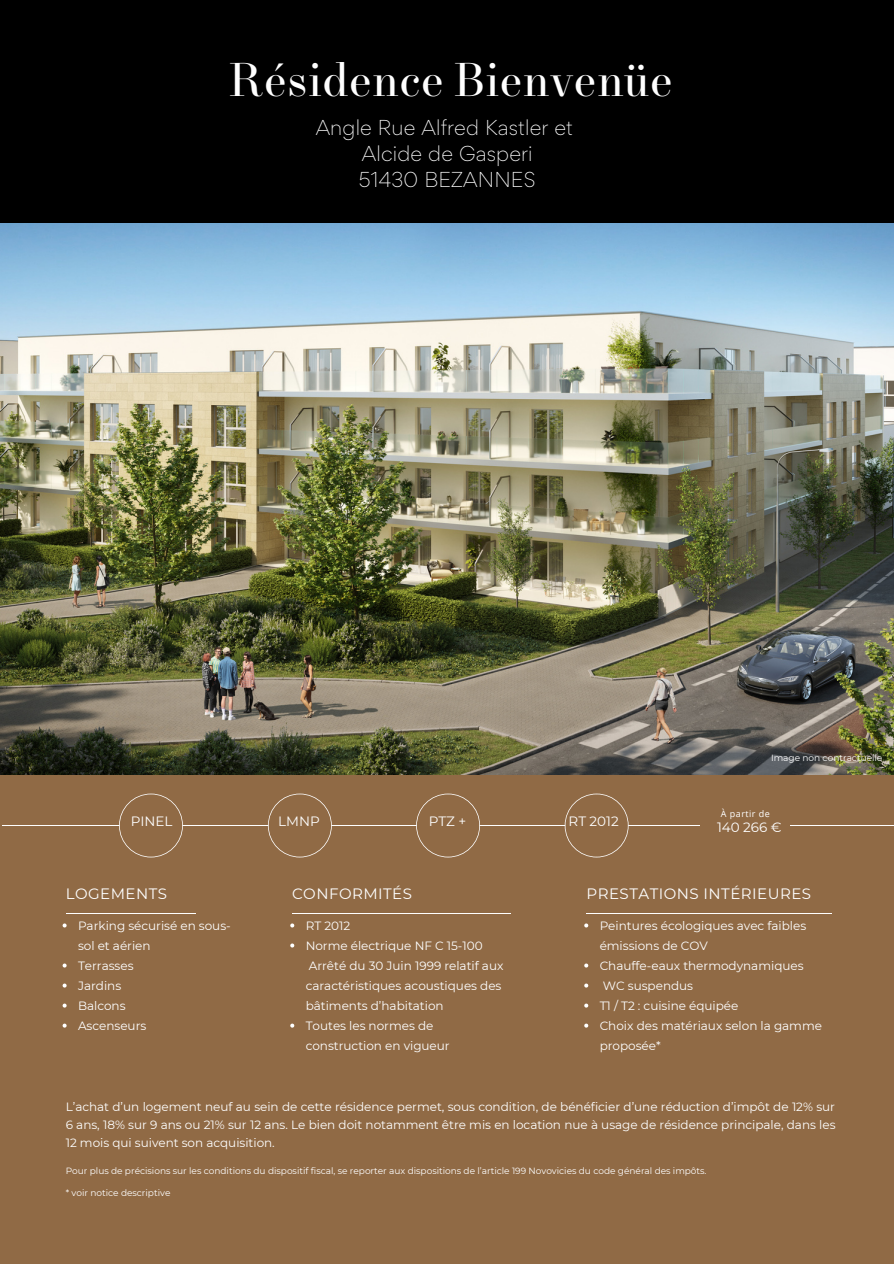
<style>
.page{position:relative;width:894px;height:1264px;background:#fff}
.page>*{position:absolute;margin:0;border:0;box-sizing:border-box;transform-origin:0 0}
.t1{font:47.7px "New Paris Headline";letter-spacing:.01em;color:#fff}
.t2{font:300 19.2px/26px "Gordita";letter-spacing:.01em;color:#fff;text-align:center}
.t3{font:15px "Montserrat";letter-spacing:.03em;color:#fff}
.t4{font:13.5px "Montserrat";color:#fff}
.t5{font:12px/20px "Montserrat";color:#fff}
.t6{font:9px "Montserrat";color:#fff}
.t7{font:9px "Open Sans";letter-spacing:.055em;color:#fff}
</style>
<div class="page">
<div style="left:0;top:0;width:893px;height:224px;background:#000"></div>
<div style="left:0;top:772px;width:893px;height:491px;background:#906a45"></div>
<img style="left:0;top:223px;width:893px;height:551px">
<hr style="left:66px;top:913px;width:130px;height:1px;background:#fff">
<hr style="left:292px;top:913px;width:218px;height:1px;background:#fff">
<hr style="left:2px;top:825px;width:697px;height:1px;background:#fff">
<svg style="left:416px;top:793px;width:64px;height:64px"></svg>
<svg style="left:564px;top:793px;width:64px;height:64px"></svg>
<svg style="left:119px;top:793px;width:64px;height:64px"></svg>
<svg style="left:268px;top:793px;width:64px;height:64px"></svg>
<hr style="left:586px;top:913px;width:246px;height:1px;background:#fff">
<hr style="left:789px;top:825px;width:104px;height:1px;background:#fff">
<svg style="left:63px;top:923px;width:4px;height:4px"></svg>
<svg style="left:63px;top:963px;width:4px;height:4px"></svg>
<svg style="left:63px;top:983px;width:4px;height:4px"></svg>
<svg style="left:63px;top:1003px;width:4px;height:4px"></svg>
<svg style="left:63px;top:1023px;width:4px;height:4px"></svg>
<svg style="left:290px;top:923px;width:4px;height:4px"></svg>
<svg style="left:290px;top:943px;width:4px;height:4px"></svg>
<svg style="left:290px;top:1023px;width:4px;height:4px"></svg>
<svg style="left:584px;top:923px;width:4px;height:4px"></svg>
<svg style="left:584px;top:963px;width:4px;height:4px"></svg>
<svg style="left:584px;top:983px;width:4px;height:4px"></svg>
<svg style="left:584px;top:1003px;width:4px;height:4px"></svg>
<svg style="left:584px;top:1023px;width:4px;height:4px"></svg>
<h1 class="t1" style="left:229px;top:52px;width:445px">Résidence Bienvenüe</h1>
<h2 class="t2" style="left:315px;top:114px;width:258px">Angle Rue Alfred Kastler et<br>Alcide de Gasperi<br>51430 BEZANNES</h2>
<p class="t4" style="left:131px;top:812px;width:43px">PINEL</p>
<p class="t4" style="left:278px;top:812px;width:43px">LMNP</p>
<p class="t4" style="left:428px;top:812px;width:39px">PTZ +</p>
<p class="t4" style="left:568px;top:812px;width:52px">RT 2012</p>
<p class="t6" style="left:770px;top:752px;width:113px">Image non contractuelle</p>
<p class="t7" style="left:720px;top:807px;width:51px">À partir de</p>
<p class="t4" style="left:717px;top:819px;width:66px">140 266 €</p>
<p class="t3" style="left:66px;top:884px;width:103px">LOGEMENTS</p>
<p class="t3" style="left:292px;top:884px;width:121px">CONFORMITÉS</p>
<p class="t3" style="left:586px;top:884px;width:226px">PRESTATIONS INTÉRIEURES</p>
<p class="t5" style="left:78px;top:915px;width:154px">Parking sécurisé en sous&shy;sol et aérien<br>Terrasses<br>Jardins<br>Balcons<br>Ascenseurs</p>
<p class="t5" style="left:305px;top:915px;width:199px">RT 2012<br>Norme électrique NF C 15-100<br>Arrêté du 30 Juin 1999 relatif aux caractéristiques acoustiques des bâtiments d’habitation<br>Toutes les normes de construction en vigueur</p>
<p class="t5" style="left:599px;top:915px;width:224px">Peintures écologiques avec faibles émissions de COV<br>Chauffe-eaux thermodynamiques<br>WC suspendus<br>T1 / T2 : cuisine équipée<br>Choix des matériaux selon la gamme proposée*</p>
<p class="t5" style="left:66px;top:1097px;width:771px;line-height:18px;text-align:justify">L’achat d’un logement neuf au sein de cette résidence permet, sous condition, de bénéficier d’une réduction d’impôt de 12% sur 6 ans, 18% sur 9 ans ou 21% sur 12 ans. Le bien doit notamment être mis en location nue à usage de résidence principale, dans les 12 mois qui suivent son acquisition.</p>
<p class="t6" style="left:66px;top:1164px;width:642px">Pour plus de précisions sur les conditions du dispositif fiscal, se reporter aux dispositions de l’article 199 Novovicies du code général des impôts.</p>
<p class="t6" style="left:66px;top:1187px;width:106px">* voir notice descriptive</p>
</div>
